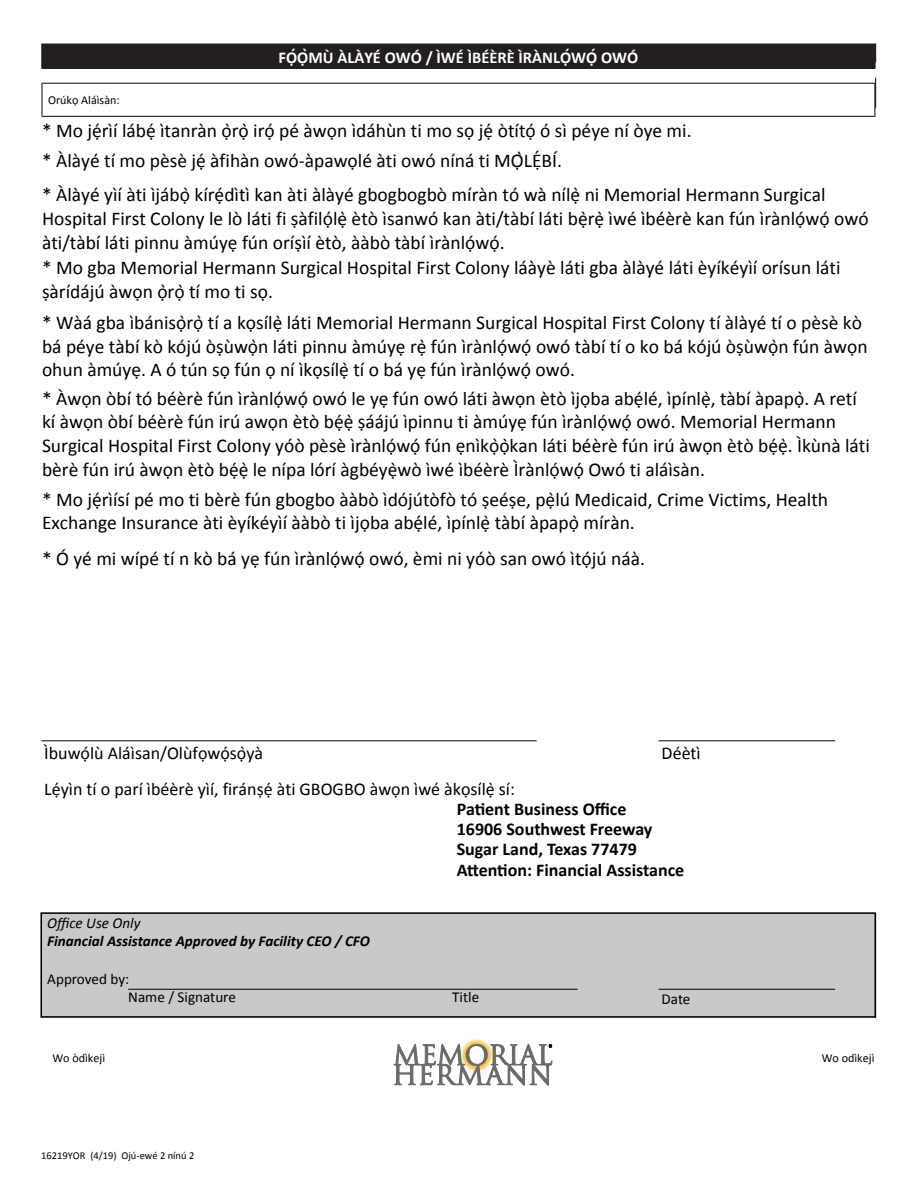
<style>
.page{position:relative;width:918px;height:1188px;background:#fff}
.page>*{position:absolute;margin:0;border:0;box-sizing:border-box;transform-origin:0 0}
.Paragraph_Style1{font:19.5px/23.7px "Calibri";color:#000}
.Paragraph_Style1-2{font:18px "Calibri";color:#000}
.Paragraph_Style23{font:700 18px/20.1px "Calibri";color:#000}
.Paragraph_Style24{font:700 18px "Calibri";color:#000}
.Paragraph_Style1-3{font:700 16.5px "Calibri";color:#fff}
.Paragraph_Style1-4{font:italic 700 15.15px "Calibri";color:#000}
.Paragraph_Style25{font:15.15px "Calibri";color:#000}
.Paragraph_Style1-5{font:15.15px "Calibri";letter-spacing:-.005em;color:#000}
.Paragraph_Style1-6{font:italic 15.15px "Calibri";color:#000}
.Paragraph_Style2{font:12.15px "Calibri";color:#000}
.Paragraph_Style1-7{font:12.15px "Calibri";color:#000}
.Paragraph_Style1-8{font:10.5px "Calibri";color:#000}
</style>
<div class="page">
<img style="left:458px;top:1039px;width:30px;height:5px">
<svg style="left:394px;top:1044px;width:158px;height:41px"></svg>
<div style="left:41px;top:913px;width:835px;height:105px;background:#c7c9cb"></div>
<hr style="left:41px;top:740px;width:496px;height:1px;background:#000">
<hr style="left:875px;top:78px;width:1px;height:30px;background:#000">
<hr style="left:128px;top:989px;width:450px;height:1px;background:#000">
<hr style="left:40px;top:912px;width:2px;height:106px;background:#000">
<hr style="left:875px;top:914px;width:1px;height:104px;background:#000">
<hr style="left:659px;top:740px;width:176px;height:1px;background:#000">
<hr style="left:42px;top:912px;width:834px;height:2px;background:#000">
<hr style="left:659px;top:989px;width:176px;height:1px;background:#000">
<hr style="left:42px;top:1016px;width:834px;height:2px;background:#000">
<div style="left:42px;top:44px;width:833px;height:25px;background:#231f20"></div>
<hr style="left:41px;top:44px;width:835px;height:1px;background:#231f20">
<hr style="left:41px;top:45px;width:2px;height:24px;background:#231f20">
<hr style="left:874px;top:45px;width:2px;height:24px;background:#231f20">
<hr style="left:41px;top:83px;width:834px;height:1px;background:#231f20">
<hr style="left:41px;top:84px;width:2px;height:32px;background:#231f20">
<hr style="left:874px;top:84px;width:1px;height:32px;background:#231f20">
<hr style="left:41px;top:116px;width:834px;height:1px;background:#231f20">
<p class="Paragraph_Style1-7" style="left:48px;top:93px;width:73px">Orúkọ Aláìsàn:</p>
<p class="Paragraph_Style1-3" style="left:279px;top:47px;width:361px">FỌ́Ọ̀MÙ ÀLÀYÉ OWÓ / ÌWÉ ÌBÉÈRÈ ÌRÀNLỌ́WỌ́OWÓ</p>
<p class="Paragraph_Style1" style="left:42px;top:119px;width:651px">* Mo jẹ́rìí lábẹ́ìtanràn ọ̀rọ̀irọ́pé àwọn ìdáhùn ti mo sọ jẹ́òtítọ́ó sì péye ní òye mi.</p>
<p class="Paragraph_Style1" style="left:42px;top:149px;width:522px">* Àlàyé tí mo pèsè jẹ́àfihàn owó-àpawọlé àti owó níná ti MỌ̀LẸ́BÍ.</p>
<p class="Paragraph_Style1" style="left:42px;top:183px;width:828px">* Àlàyé yìí àti ìjábọ̀kírẹ́dìtì kan àti àlàyé gbogbogbò míràn tó wà nílẹ̀ni Memorial Hermann Surgical<br>Hospital First Colony le lò láti fi ṣàfilọ́lẹ̀ètò ìsanwó kan àti/tàbí láti bẹ̀rẹ̀ìwé ìbéè rè kan fún ìrànlọ́wọ́owó àti/tàbí láti pinnu àmúyẹ fún oríṣìí ètò, ààbò tàbí ìrànlọ́wọ́.</p>
<p class="Paragraph_Style1" style="left:42px;top:256px;width:800px">* Mo gba Memorial Hermann Surgical Hospital First Colony láàyè láti gba àlàyé láti èyíkéyìí orísun láti ṣàrídájú àwọn ọ̀rọ̀tí mo ti sọ.</p>
<p class="Paragraph_Style1" style="left:42px;top:311px;width:827px">* Wàá gba ìbánisọ̀rọ̀tí a kọsílẹ̀láti Memorial Hermann Surgical Hospital First Colony tí àlàyé tí o pèsè kò bá péye tàbí kò kójú òṣùwọ̀n láti pinnu àmúyẹ rẹ̀fú n ìrànlọ́wọ́owó tàbí tí o ko bá kójú òṣùwọ̀n fún àwọn ohun àmúyẹ. A ó tún sọ fún ọ ní ìkọsílẹ̀tí o bá yẹ fún ìrànlọ́wọ́owó.</p>
<p class="Paragraph_Style1" style="left:42px;top:386px;width:829px">* Àwọn òbí tó béè rè fún ìrànlọ́wọ́owó le yẹ fún owó láti àwọn ètò ìjọba abẹ́lé, ìpínlẹ̀, tàbí àpapọ̀. A retí kí àwọn òbí béèrè fún irú awọn ètò bẹ́ẹ̀ṣáájú ìpinnu ti àmúyẹ fún ìrànlọ́wọ́owó. Memorial Hermann Surgical Hospital First Colony yóò pèsè ìrànlọ́wọ́fún ẹnìkọ̀ọ̀kan láti béè rè fún irú àwọn ètò bẹ́ẹ̀. Ìkù nà láti bèrè fún irú àwọn ètò bẹ́ẹ̀le nípa lórí àgbéyẹ̀wò ìwé ìbéè rè Ìrànlọ́wọ́Owó ti aláìsàn.</p>
<p class="Paragraph_Style1" style="left:42px;top:487px;width:788px">* Mo jẹ́rìísí pé mo ti bèrè fún gbogbo ààbò ìdójútòfò tó ṣeéṣe, pẹ̀lú Medicaid, Crime Victims, Health<br>Exchange Insurance àti èyíkéyìí ààbò ti ìjọba abẹ́lé, ìpínlẹ̀tàbí àpapọ̀míràn.</p>
<p class="Paragraph_Style1" style="left:42px;top:547px;width:604px">* Ó yé mi wípé tí n kò bá yẹ fún ìrànlọ́wọ́owó, èmi ni yóò san owó ìtọ́jú náà.</p>
<p class="Paragraph_Style1-2" style="left:44px;top:741px;width:220px">Ìbuwọ́lù Aláìsan/Olùfọwọ́sọ̀yà</p>
<p class="Paragraph_Style1-2" style="left:662px;top:741px;width:41px">Déètì</p>
<p class="Paragraph_Style1-2" style="left:44px;top:778px;width:472px">Lẹ́yìn tí o parí ìbéè rè yìí, firánṣẹ́àti GBOGBO àwọn ìwé àkọsílẹ̀sí:</p>
<p class="Paragraph_Style23" style="left:457px;top:799px;width:197px">Patient Business Office<br>16906 Southwest Freeway<br>Sugar Land, Texas 77479</p>
<p class="Paragraph_Style24" style="left:457px;top:858px;width:229px">Attention: Financial Assistance</p>
<p class="Paragraph_Style1-6" style="left:47px;top:913px;width:95px">Office Use Only</p>
<p class="Paragraph_Style1-4" style="left:47px;top:932px;width:324px">Financial Assistance Approved by Facility CEO / CFO</p>
<p class="Paragraph_Style1-5" style="left:47px;top:969px;width:84px">Approved by:</p>
<p class="Paragraph_Style25" style="left:128px;top:988px;width:109px">Name / Signature</p>
<p class="Paragraph_Style25" style="left:452px;top:988px;width:28px">Title</p>
<p class="Paragraph_Style1-5" style="left:662px;top:989px;width:30px">Date</p>
<p class="Paragraph_Style2" style="left:53px;top:1050px;width:54px">Wo òdìkejì</p>
<p class="Paragraph_Style2" style="left:822px;top:1050px;width:54px">Wo odìkejì</p>
<p class="Paragraph_Style1-8" style="left:41px;top:1149px;width:155px">16219YOR (4/19) Ojú-ewé 2 nínú 2</p>
</div>
